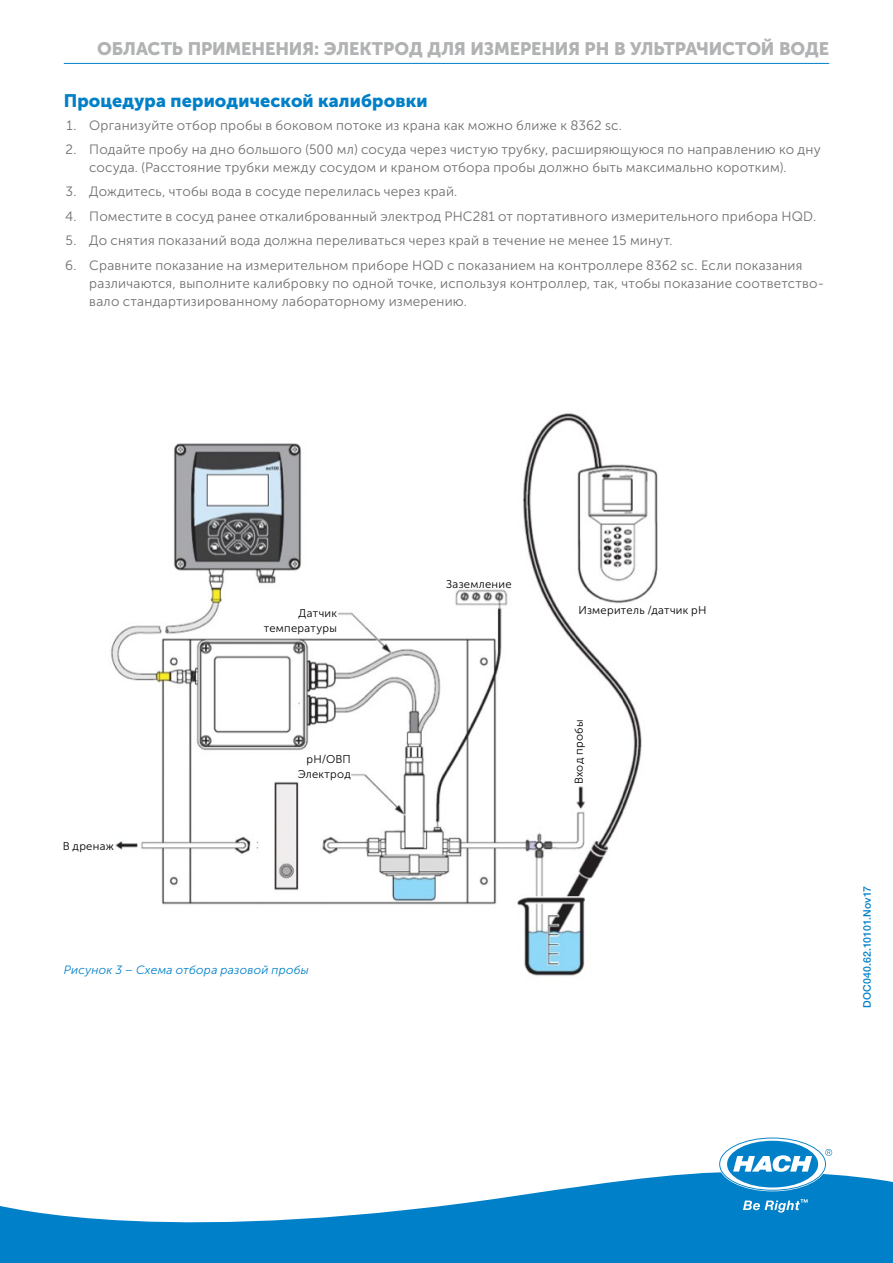
<style>
.page{position:relative;width:893px;height:1263px;background:#fff}
.page>*{position:absolute;margin:0;border:0;box-sizing:border-box;transform-origin:0 0}
.t1{font:18px "Museo Sans Cyrl 900";letter-spacing:-.01em;color:#b1b2b3}
.t2{font:18px "Museo Sans Cyrl 900";letter-spacing:.005em;color:#0080c8}
.t3{font:13.5px/18px "Museo Sans Cyrl 300";letter-spacing:.015em;color:#6f6f6e}
.t4{font:italic 12px "Museo Sans Cyrl 300";letter-spacing:.02em;color:#0080c8}
.t5{font:11.25px/15px "Museo Sans Cyrl 300";letter-spacing:.025em;color:#000;text-align:right}
.t6{font:500 10.5px "Helvetica Neue LTW1 G";letter-spacing:.02em;color:#0080c8}
</style>
<div class="page">
<hr style="left:64px;top:63px;width:765px;height:1px;background:#0080c8">
<img style="left:110px;top:413px;width:548px;height:563px">
<svg style="left:0;top:1168px;width:893px;height:95px;fill:#0080c8"></svg>
<svg style="left:720px;top:1138px;width:112px;height:52px"></svg>
<svg style="left:743px;top:1199px;width:65px;height:13px"></svg>
<div style="left:578px;top:606px;width:251px;height:18px;background:#fff"></div>
<div style="left:446px;top:546px;width:78px;height:42px;background:#fff"></div>
<div style="left:227px;top:589px;width:110px;height:42px;background:#fff"></div>
<div style="left:36px;top:807px;width:78px;height:43px;background:#fff"></div>
<div style="left:569px;top:674px;width:19px;height:110px;background:#fff"></div>
<h1 class="t1" style="left:97px;top:39px;width:734px">ОБЛАСТЬ ПРИМЕНЕНИЯ: ЭЛЕКТРОД ДЛЯ ИЗМЕРЕНИЯ PH В УЛЬТРАЧИСТОЙ ВОДЕ</h1>
<h1 class="t2" style="left:64px;top:91px;width:365px">Процедура периодической калибровки</h1>
<p class="t3" style="left:67px;top:116px;width:557px">1. Организуйте отбор пробы в боковом потоке из крана как можно ближе к 8362 sc.</p>
<p class="t3" style="left:89px;top:140px;width:733px;text-indent:-24px">2. Подайте пробу на дно большого (500 мл) сосуда через чистую трубку, расширяющуюся по направлению ко дну сосуда. (Расстояние трубки между сосудом и краном отбора пробы должно быть максимально коротким).</p>
<p class="t3" style="left:66px;top:183px;width:393px">3. Дождитесь, чтобы вода в сосуде перелилась через край.</p>
<p class="t3" style="left:65px;top:207px;width:752px">4. Поместите в сосуд ранее откалиброванный электрод PHC281 от портативного измерительного прибора HQD.</p>
<p class="t3" style="left:66px;top:232px;width:608px">5. До снятия показаний вода должна переливаться через край в течение не менее 15 минут.</p>
<p class="t3" style="left:89px;top:256px;width:736px;text-indent:-24px">6. Сравните показание на измерительном приборе HQD с показанием на контроллере 8362 sc. Если показания различаются, выполните калибровку по одной точке, используя контроллер, так, чтобы показание соответство&shy;вало стандартизированному лабораторному измерению.</p>
<p class="t5" style="left:264px;top:605px;width:75px">Датчик температуры</p>
<p class="t5" style="left:63px;top:839px;width:53px">В дренаж</p>
<p class="t5" style="left:298px;top:752px;width:55px">pH/ОВП<br>Электрод</p>
<p class="t4" style="left:64px;top:964px;width:247px">Рисунок 3 – Схема отбора разовой пробы</p>
<p class="t5" style="left:446px;top:577px;width:67px">Заземление</p>
<p class="t5" style="left:578px;top:603px;width:129px">Измеритель /датчик pН</p>
<p class="t5" style="left:571px;top:784px;width:66px;rotate:-90deg">Вход пробы</p>
<p class="t6" style="left:861px;top:1008px;width:124px;rotate:-90deg">DOC040.62.10101.Nov17</p>
</div>
